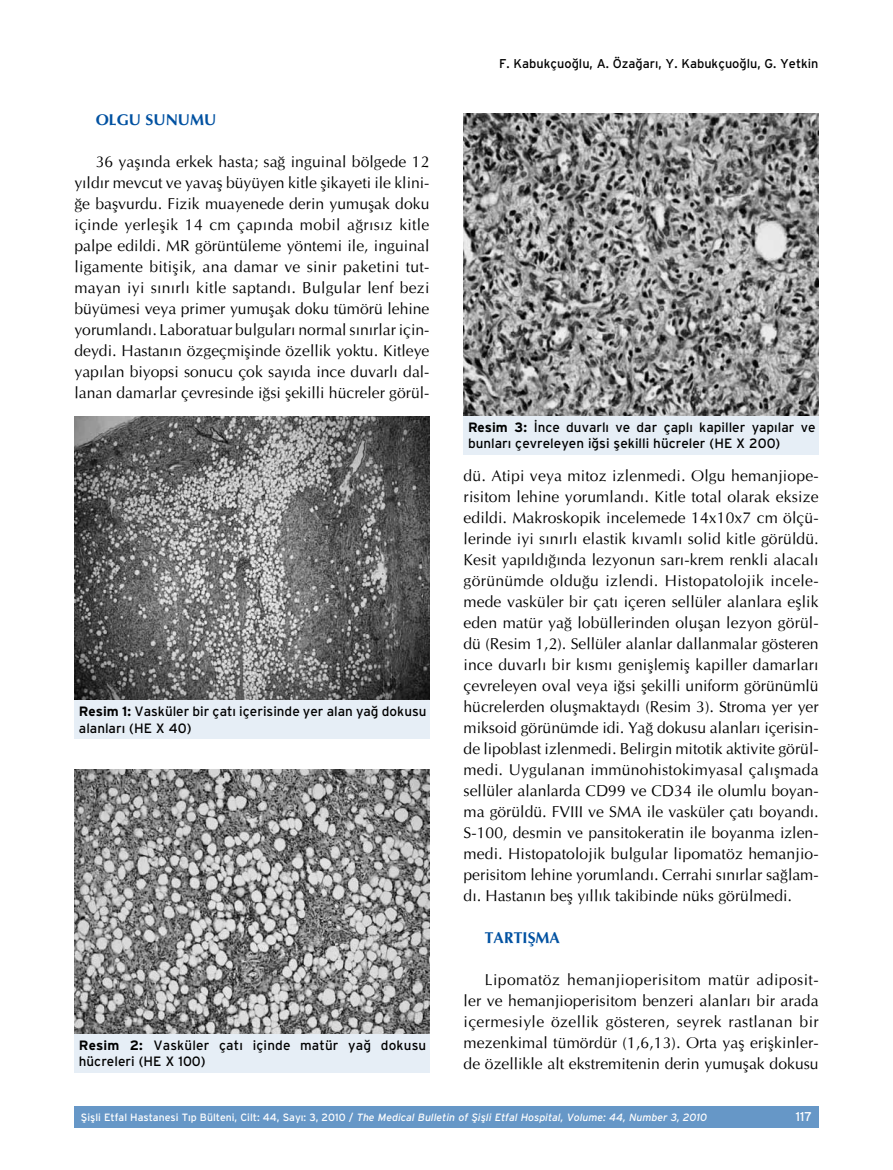
<style>
.page{position:relative;width:893px;height:1170px;background:#fff}
.page>*{position:absolute;margin:0;border:0;box-sizing:border-box;transform-origin:0 0}
.t1{font:15.75px/21px "Optima";color:#000;text-align:justify}
.t2{font:700 15.75px "Optima";color:#0051a1}
.t3{font:13.5px/16.5px "Interstate";color:#000}
.t4{font:12.75px "Interstate";color:#000}
.t5{font:12.75px "Interstate";color:#fff}
.t6{font:italic 10.5px "Interstate";color:#fff}
.s1{font-weight:700}
.s2{font-style:normal}
</style>
<div class="page">
<div style="left:74px;top:1106px;width:745px;height:21px;background:#6697c7"></div>
<div style="left:74px;top:1033px;width:355px;height:39px;background:#e6eef6"></div>
<img style="left:74px;top:769px;width:355px;height:264px">
<div style="left:463px;top:415px;width:356px;height:39px;background:#e6eef6"></div>
<img style="left:463px;top:113px;width:356px;height:302px">
<div style="left:74px;top:699px;width:355px;height:39px;background:#e6eef6"></div>
<img style="left:74px;top:417px;width:355px;height:282px">
<p class="t2" style="left:96px;top:110px;width:122px">OLGU SUNUMU</p>
<p class="t1" style="left:74px;top:151px;width:357px;text-indent:21px">36 yaşında erkek hasta; sağ inguinal bölgede 12 yıldır mevcut ve yavaş büyüyen kitle şikayeti ile klini&shy;ğe başvurdu. Fizik muayenede derin yumuşak doku içinde yerleşik 14 cm çapında mobil ağrısız kitle palpe edildi. MR görüntüleme yöntemi ile, inguinal ligamente bitişik, ana damar ve sinir paketini tut&shy;mayan iyi sınırlı kitle saptandı. Bulgular lenf bezi büyümesi veya primer yumuşak doku tümörü lehine yorumlandı. Laboratuar bulguları normal sınırlar için&shy;deydi. Hastanın özgeçmişinde özellik yoktu. Kitleye yapılan biyopsi sonucu çok sayıda ince duvarlı dal&shy;lanan damarlar çevresinde iğsi şekilli hücreler görül-</p>
<p class="t3" style="left:79px;top:702px;width:349px"><span class="s1">Resim 1:</span> Vasküler bir çatı içerisinde yer alan yağ dokusu alanları (HE X 40)</p>
<p class="t3" style="left:79px;top:1036px;width:349px"><span class="s1">Resim 2:</span> Vasküler çatı içinde matür yağ dokusu hücreleri (HE X 100)</p>
<p class="t4" style="left:499px;top:57px;width:321px">F. Kabukçuoğlu, A. Özağarı, Y. Kabukçuoğlu, G. Yetkin</p>
<p class="t3" style="left:468px;top:418px;width:349px"><span class="s1">Resim 3:</span> İnce duvarlı ve dar çaplı kapiller yapılar ve bunları çevreleyen iğsi şekilli hücreler (HE X 200)</p>
<p class="t1" style="left:464px;top:465px;width:357px">dü. Atipi veya mitoz izlenmedi. Olgu hemanjiope&shy;risitom lehine yorumlandı. Kitle total olarak eksize edildi. Makroskopik incelemede 14x10x7 cm ölçü&shy;lerinde iyi sınırlı elastik kıvamlı solid kitle görüldü.<br>Kesit yapıldığında lezyonun sarı-krem renkli alacalı görünümde olduğu izlendi. Histopatolojik incele&shy;mede vasküler bir çatı içeren sellüler alanlara eşlik eden matür yağ lobüllerinden oluşan lezyon görül&shy;dü (Resim 1,2). Sellüler alanlar dallanmalar gösteren ince duvarlı bir kısmı genişlemiş kapiller damarları çevreleyen oval veya iğsi şekilli uniform görünümlü hücrelerden oluşmaktaydı (Resim 3). Stroma yer yer miksoid görünümde idi. Yağ dokusu alanları içerisin&shy;de lipoblast izlenmedi. Belirgin mitotik aktivite görül&shy;medi. Uygulanan immünohistokimyasal çalışmada sellüler alanlarda CD99 ve CD34 ile olumlu boyan&shy;ma görüldü. FVIII ve SMA ile vasküler çatı boyandı.<br>S-100, desmin ve pansitokeratin ile boyanma izlen&shy;medi. Histopatolojik bulgular lipomatöz hemanjio&shy;perisitom lehine yorumlandı. Cerrahi sınırlar sağlam&shy;dı. Hastanın beş yıllık takibinde nüks görülmedi.</p>
<p class="t2" style="left:485px;top:927px;width:77px">TARTIŞMA</p>
<p class="t1" style="left:464px;top:969px;width:357px;text-indent:21px">Lipomatöz hemanjioperisitom matür adiposit&shy;ler ve hemanjioperisitom benzeri alanları bir arada içermesiyle özellik gösteren, seyrek rastlanan bir mezenkimal tümördür (1,6,13). Orta yaş erişkinler&shy;de özellikle alt ekstremitenin derin yumuşak dokusu</p>
<p class="t6" style="left:81px;top:1110px;width:628px"><span class="s2">Şişli Etfal Hastanesi T›p Bülteni, Cilt: 44, Say›: 3, 2010 /</span> The Medical Bulletin of Şişli Etfal Hospital, Volume: 44, Number 3, 2010</p>
<p class="t5" style="left:796px;top:1108px;width:18px">117</p>
</div>
